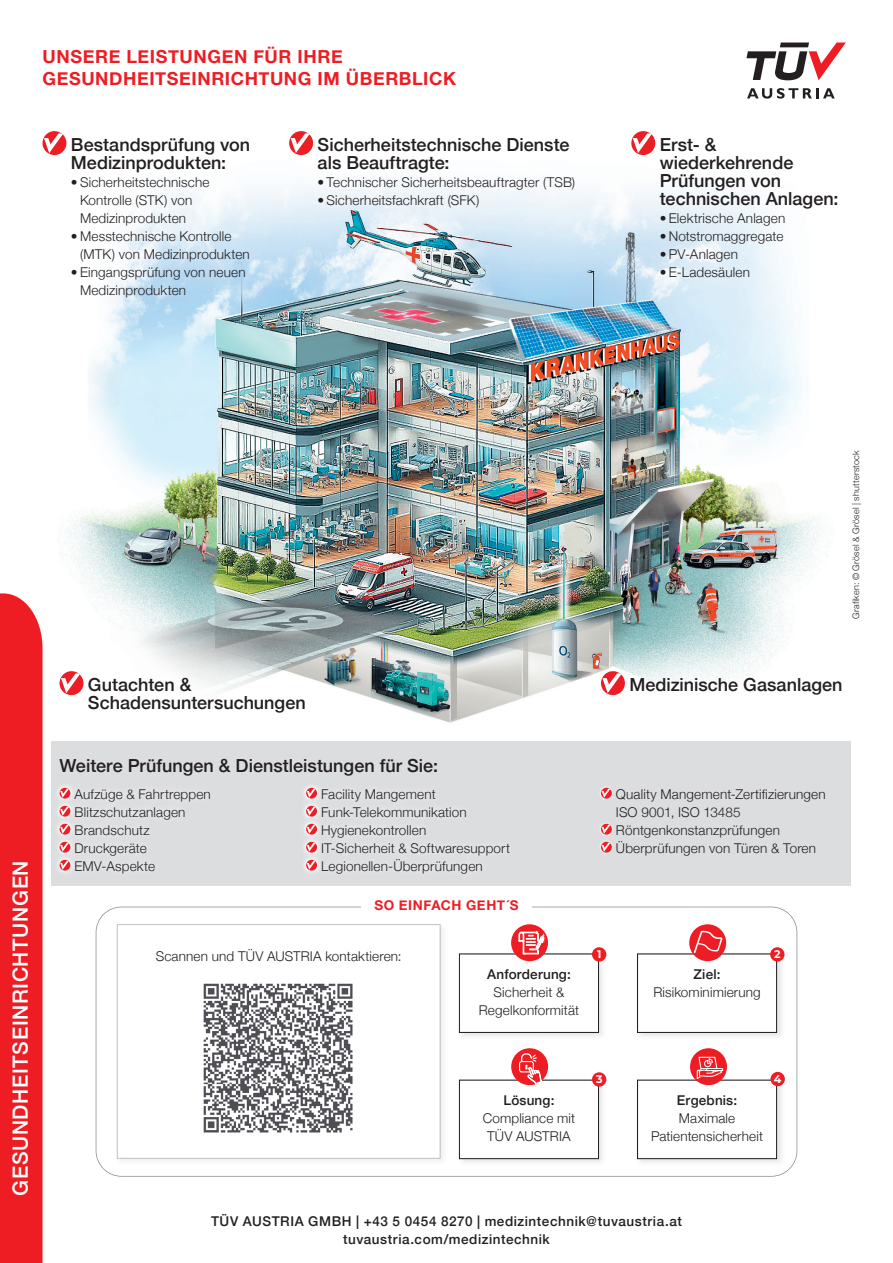
<style>
.page{position:relative;width:893px;height:1263px;background:#fff}
.page>*{position:absolute;margin:0;border:0;box-sizing:border-box;transform-origin:0 0}
.t1{font:500 21px "Helvetica Neue";letter-spacing:.03em;color:#fff}
.t2{font:500 18px/18px "Helvetica Neue";color:#231f20}
.t3{font:700 18px/21.6px "Helvetica Neue";letter-spacing:.03em;color:#ee1d23}
.t4{font:300 13.5px/18px "Helvetica Neue";letter-spacing:.01em;color:#231f20}
.t5{font:500 13.5px/18px "Helvetica Neue";letter-spacing:.04em;color:#231f20;text-align:center}
.t6{font:500 13.5px "Helvetica Neue";letter-spacing:.015em;color:#231f20}
.t7{font:700 13.5px "Helvetica Neue";letter-spacing:.045em;color:#ee1d23}
.t8{font:100 10.95px "Montserrat";color:#fff}
.t9{font:300 9px "Helvetica Neue";letter-spacing:.025em;color:#231f20}
</style>
<div class="page">
<img style="left:60px;top:183px;width:770px;height:540px">
<svg style="left:96px;top:907px;width:701px;height:270px"></svg>
<div style="left:0;top:593px;width:43px;height:670px;background:#ee1d23"></div>
<div style="left:51px;top:741px;width:799px;height:144px;background:#dcdddf"></div>
<img style="left:458px;top:952px;width:148px;height:88px">
<div style="left:459px;top:954px;width:140px;height:78px;background:#fff"></div>
<img style="left:458px;top:1078px;width:148px;height:88px">
<div style="left:459px;top:1080px;width:140px;height:78px;background:#fff"></div>
<img style="left:636px;top:952px;width:149px;height:88px">
<div style="left:638px;top:954px;width:139px;height:78px;background:#fff"></div>
<img style="left:636px;top:1078px;width:149px;height:88px">
<div style="left:638px;top:1080px;width:139px;height:78px;background:#fff"></div>
<img style="left:115px;top:922px;width:333px;height:244px">
<svg style="left:117px;top:925px;width:323px;height:233px"></svg>
<div style="left:637px;top:1080px;width:140px;height:79px;border:1px solid #231f20"></div>
<div style="left:459px;top:1080px;width:140px;height:79px;border:1px solid #231f20"></div>
<div style="left:459px;top:953px;width:140px;height:80px;border:1px solid #231f20"></div>
<div style="left:637px;top:953px;width:140px;height:80px;border:1px solid #231f20"></div>
<img style="left:600px;top:787px;width:12px;height:12px">
<div style="left:601px;top:788px;width:11px;height:11px;background:#ec1d25;border-radius:50%"></div>
<svg style="left:602px;top:789px;width:8px;height:9px"></svg>
<img style="left:600px;top:823px;width:10px;height:10px">
<svg style="left:602px;top:825px;width:10px;height:10px"></svg>
<img style="left:600px;top:841px;width:12px;height:12px">
<div style="left:601px;top:842px;width:11px;height:11px;background:#ec1d25;border-radius:50%"></div>
<svg style="left:602px;top:843px;width:8px;height:9px"></svg>
<img style="left:58px;top:786px;width:15px;height:15px">
<svg style="left:60px;top:788px;width:10px;height:11px"></svg>
<svg style="left:60px;top:789px;width:9px;height:9px"></svg>
<img style="left:58px;top:803px;width:13px;height:13px">
<svg style="left:60px;top:807px;width:13px;height:12px"></svg>
<img style="left:58px;top:821px;width:15px;height:16px">
<svg style="left:60px;top:824px;width:10px;height:11px"></svg>
<svg style="left:60px;top:825px;width:9px;height:9px"></svg>
<img style="left:58px;top:839px;width:13px;height:13px">
<svg style="left:60px;top:843px;width:13px;height:12px"></svg>
<img style="left:58px;top:857px;width:15px;height:15px">
<svg style="left:60px;top:860px;width:10px;height:11px"></svg>
<svg style="left:60px;top:861px;width:9px;height:9px"></svg>
<img style="left:304px;top:786px;width:16px;height:15px">
<div style="left:306px;top:788px;width:11px;height:11px;background:#ec1d25;border-radius:50%"></div>
<svg style="left:307px;top:789px;width:8px;height:9px"></svg>
<img style="left:304px;top:803px;width:16px;height:16px">
<div style="left:306px;top:806px;width:11px;height:11px;background:#ec1d25;border-radius:50%"></div>
<svg style="left:307px;top:807px;width:8px;height:9px"></svg>
<img style="left:304px;top:821px;width:14px;height:14px">
<svg style="left:307px;top:825px;width:13px;height:12px"></svg>
<img style="left:304px;top:839px;width:16px;height:16px">
<div style="left:306px;top:842px;width:11px;height:11px;background:#ec1d25;border-radius:50%"></div>
<svg style="left:307px;top:843px;width:8px;height:9px"></svg>
<img style="left:304px;top:857px;width:16px;height:15px">
<div style="left:306px;top:860px;width:11px;height:11px;background:#ec1d25;border-radius:50%"></div>
<svg style="left:307px;top:861px;width:8px;height:9px"></svg>
<div style="left:361px;top:893px;width:170px;height:21px;background:#fff"></div>
<img style="left:631px;top:131px;width:25px;height:24px">
<div style="left:631px;top:131px;width:24px;height:24px;background:#ec1d25;border-radius:50%"></div>
<svg style="left:633px;top:133px;width:18px;height:20px"></svg>
<img style="left:289px;top:131px;width:25px;height:24px">
<div style="left:289px;top:131px;width:24px;height:24px;background:#ec1d25;border-radius:50%"></div>
<svg style="left:291px;top:133px;width:18px;height:20px"></svg>
<img style="left:42px;top:131px;width:25px;height:24px">
<div style="left:43px;top:131px;width:23px;height:24px;background:#ec1d25;border-radius:50%"></div>
<svg style="left:44px;top:133px;width:19px;height:20px"></svg>
<img style="left:59px;top:664px;width:32px;height:38px">
<div style="left:60px;top:671px;width:23px;height:24px;background:#ec1d25;border-radius:50%"></div>
<svg style="left:61px;top:673px;width:19px;height:20px"></svg>
<img style="left:593px;top:664px;width:39px;height:38px">
<svg style="left:601px;top:671px;width:24px;height:24px"></svg>
<svg style="left:602px;top:673px;width:19px;height:20px"></svg>
<svg style="left:511px;top:924px;width:37px;height:37px"></svg>
<svg style="left:518px;top:932px;width:26px;height:22px"></svg>
<div style="left:689px;top:924px;width:37px;height:37px;background:#ee1d23;border-radius:50%"></div>
<svg style="left:694px;top:931px;width:28px;height:22px"></svg>
<div style="left:511px;top:1048px;width:37px;height:37px;background:#ee1d23;border-radius:50%"></div>
<svg style="left:519px;top:1053px;width:23px;height:33px"></svg>
<div style="left:690px;top:1048px;width:37px;height:37px;background:#ee1d23;border-radius:50%"></div>
<svg style="left:696px;top:1056px;width:28px;height:24px"></svg>
<div style="left:592px;top:1072px;width:14px;height:15px;background:#ee1d23;border-radius:50%"></div>
<div style="left:770px;top:947px;width:14px;height:14px;background:#ee1d23;border-radius:50%"></div>
<div style="left:770px;top:1072px;width:15px;height:14px;background:#ee1d23;border-radius:50%"></div>
<div style="left:592px;top:947px;width:14px;height:14px;background:#ee1d23;border-radius:50%"></div>
<svg style="left:746px;top:42px;width:100px;height:57px"></svg>
<h2 class="t3" style="left:43px;top:46px;width:415px">UNSERE LEISTUNGEN FÜR IHRE<br>GESUNDHEITSEINRICHTUNG IM ÜBERBLICK</h2>
<h2 class="t2" style="left:71px;top:134px;width:181px">Bestandsprüfung von<br>Medizinprodukten:</h2>
<p class="t4" style="left:80px;top:172px;width:131px;text-indent:-9px">• Sicherheitstechnische<br>Kontrolle (STK) von<br>Medizinprodukten</p>
<p class="t4" style="left:80px;top:226px;width:171px;text-indent:-9px">• Messtechnische Kontrolle (MTK) von Medizinprodukten</p>
<p class="t4" style="left:80px;top:262px;width:167px;text-indent:-9px">• Eingangsprüfung von neuen<br>Medizinprodukten</p>
<h2 class="t2" style="left:318px;top:134px;width:253px">Sicherheitstechnische Dienste als Beauftragte:</h2>
<p class="t4" style="left:318px;top:172px;width:259px">• Technischer Sicherheitsbeauftragter (TSB)</p>
<p class="t4" style="left:318px;top:190px;width:163px">• Sicherheitsfachkraft (SFK)</p>
<h2 class="t2" style="left:660px;top:134px;width:180px">Erst- &amp; wiederkehrende<br>Prüfungen von technischen Anlagen:</h2>
<p class="t4" style="left:660px;top:208px;width:127px">• Elektrische Anlagen</p>
<p class="t4" style="left:660px;top:226px;width:125px">• Notstromaggregate</p>
<p class="t4" style="left:660px;top:244px;width:80px">• PV-Anlagen</p>
<p class="t4" style="left:660px;top:262px;width:92px">• E-Ladesäulen</p>
<h1 class="t1" style="left:4px;top:1196px;width:337px;rotate:-90deg">GESUNDHEITSEINRICHTUNGEN</h1>
<p class="t9" style="left:850px;top:619px;width:170px;rotate:-90deg">Grafiken: © Grösel &amp; Grösel | shutterstock</p>
<h2 class="t2" style="left:88px;top:674px;width:219px">Gutachten &amp;<br>Schadensuntersuchungen</h2>
<h2 class="t2" style="left:629px;top:674px;width:215px">Medizinische Gasanlagen</h2>
<h2 class="t2" style="left:60px;top:755px;width:380px">Weitere Prüfungen &amp; Dienstleistungen für Sie:</h2>
<p class="t4" style="left:75px;top:784px;width:138px">Aufzüge &amp; Fahrtreppen<br>Blitzschutzanlagen<br>Brandschutz<br>Druckgeräte<br>EMV-Aspekte</p>
<p class="t4" style="left:321px;top:784px;width:190px">Facility Mangement<br>Funk-Telekommunikation<br>Hygienekontrollen<br>IT-Sicherheit &amp; Softwaresupport<br>Legionellen-Überprüfungen</p>
<p class="t7" style="left:374px;top:897px;width:146px">SO EINFACH GEHT´S</p>
<p class="t4" style="left:156px;top:946px;width:247px">Scannen und TÜV AUSTRIA kontaktieren:</p>
<p class="t6" style="left:487px;top:963px;width:85px">Anforderung:</p>
<p class="t4" style="left:479px;top:982px;width:102px;text-align:center">Sicherheit &amp;<br>Regelkonformität</p>
<p class="t4" style="left:616px;top:784px;width:211px">Quality Mangement-Zertifizierungen<br>ISO 9001, ISO 13485<br>Röntgenkonstanzprüfungen<br>Überprüfungen von Türen &amp; Toren</p>
<p class="t8" style="left:597px;top:947px;width:6px">1</p>
<p class="t5" style="left:694px;top:964px;width:28px">Ziel:</p>
<p class="t4" style="left:653px;top:982px;width:109px">Risikominimierung</p>
<p class="t8" style="left:774px;top:947px;width:8px">2</p>
<p class="t5" style="left:503px;top:1090px;width:52px">Lösung:</p>
<p class="t4" style="left:483px;top:1108px;width:94px;text-align:center">Compliance mit<br>TÜV AUSTRIA</p>
<p class="t8" style="left:596px;top:1072px;width:8px">3</p>
<p class="t6" style="left:677px;top:1089px;width:62px">Ergebnis:</p>
<p class="t4" style="left:651px;top:1108px;width:114px;text-align:center">Maximale<br>Patientensicherheit</p>
<p class="t8" style="left:774px;top:1072px;width:9px">4</p>
<p class="t5" style="left:211px;top:1211px;width:472px">TÜV AUSTRIA GMBH | +43 5 0454 8270 | medizintechnik@tuvaustria.at tuvaustria.com/medizintechnik</p>
</div>
